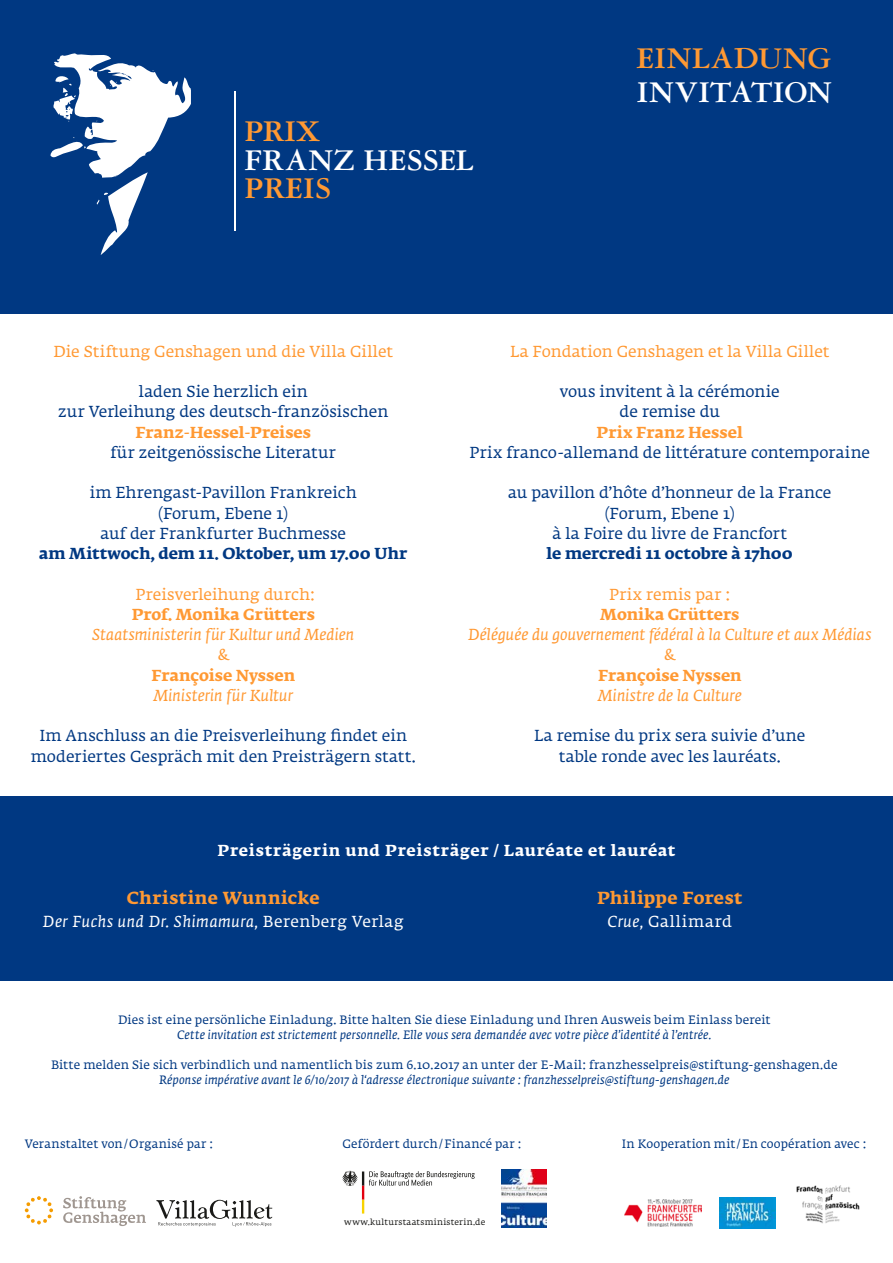
<style>
.page{position:relative;width:893px;height:1263px;background:#fff}
.page>*{position:absolute;margin:0;border:0;box-sizing:border-box;transform-origin:0 0}
.t1{font:700 32.1px "Garamond Three";color:#fff}
.t2{font:700 32.1px "Garamond Three";letter-spacing:-.005em;color:#f93}
.t3{font:700 17.25px "Fedra Serif A Std";letter-spacing:.035em;color:#f93}
.t4{font:15.75px/20.2px "Fedra Serif A Std";letter-spacing:.005em;color:#003882;text-align:center}
.t5{font:italic 15.75px "Fedra Serif A Std";letter-spacing:.005em;color:#f93}
.t6{font:700 15.75px "Fedra Serif A Std";letter-spacing:.005em;color:#f93}
.t7{font:15.75px "Fedra Serif A Std";letter-spacing:.005em;color:#f93}
.t8{font:700 15.75px "Fedra Serif A Std";color:#003882}
.t9{font:700 15.75px "Fedra Serif A Std";letter-spacing:.055em;color:#fff}
.t10{font:italic 15.75px "Fedra Serif A Std";letter-spacing:.035em;color:#fff}
.t11{font:15.75px "Fedra Serif A Std";letter-spacing:.055em;color:#fff}
.t12{font:15.75px "Fedra Serif A Std";letter-spacing:.025em;color:#f93}
.t13{font:12px "Fedra Serif A Std";letter-spacing:.015em;color:#003882}
.t14{font:italic 12px "Fedra Serif A Std";letter-spacing:.015em;color:#003882}
.t15{font:8.55px "Fedra Serif A Std";letter-spacing:.04em;color:#1a1a18}
.s1{font-style:normal}
.s2{font-style:italic}
</style>
<div class="page">
<div style="left:0;top:0;width:892px;height:313px;background:#003882"></div>
<div style="left:0;top:796px;width:892px;height:185px;background:#003882"></div>
<hr style="left:234px;top:92px;width:1px;height:139px;background:#fff">
<svg style="left:50px;top:53px;width:141px;height:202px"></svg>
<svg style="left:25px;top:1196px;width:28px;height:28px"></svg>
<svg style="left:63px;top:1196px;width:83px;height:30px"></svg>
<svg style="left:156px;top:1200px;width:116px;height:26px"></svg>
<img style="left:624px;top:1199px;width:78px;height:27px">
<img style="left:719px;top:1197px;width:56px;height:31px">
<img style="left:796px;top:1185px;width:64px;height:39px">
<img style="left:502px;top:1170px;width:45px;height:58px">
<svg style="left:342px;top:1171px;width:133px;height:42px"></svg>
<h1 class="t2" style="left:244px;top:114px;width:78px">PRIX</h1>
<h1 class="t1" style="left:244px;top:142px;width:231px">FRANZ HESSEL</h1>
<h1 class="t2" style="left:244px;top:170px;width:88px">PREIS</h1>
<h1 class="t2" style="left:636px;top:41px;width:196px">EINLADUNG</h1>
<h1 class="t1" style="left:636px;top:75px;width:197px">INVITATION</h1>
<p class="t7" style="left:53px;top:341px;width:341px">Die Stiftung Genshagen und die Villa Gillet</p>
<p class="t4" style="left:58px;top:383px;width:331px">laden Sie herzlich ein<br>zur Verleihung des deutsch-französischen</p>
<p class="t6" style="left:135px;top:421px;width:177px">Franz-Hessel-Preises</p>
<p class="t4" style="left:110px;top:443px;width:227px">für zeitgenössische Literatur</p>
<p class="t4" style="left:90px;top:484px;width:269px">im Ehrengast-Pavillon Frankreich (Forum, Ebene 1)<br>auf der Frankfurter Buchmesse</p>
<p class="t8" style="left:39px;top:542px;width:370px">am Mittwoch, dem 11. Oktober, um 17.00 Uhr</p>
<p class="t7" style="left:136px;top:584px;width:181px">Preisverleihung durch:</p>
<p class="t6" style="left:132px;top:603px;width:185px">Prof. Monika Grütters</p>
<p class="t5" style="left:92px;top:625px;width:264px">Staatsministerin für Kultur und Medien</p>
<p class="t7" style="left:217px;top:645px;width:14px">&amp;</p>
<p class="t6" style="left:151px;top:664px;width:145px">Françoise Nyssen</p>
<p class="t5" style="left:154px;top:686px;width:141px">Ministerin für Kultur</p>
<p class="t4" style="left:31px;top:727px;width:386px">Im Anschluss an die Preisverleihung findet ein moderiertes Gespräch mit den Preisträgern statt.</p>
<p class="t7" style="left:510px;top:341px;width:321px">La Fondation Genshagen et la Villa Gillet</p>
<p class="t4" style="left:560px;top:383px;width:221px">vous invitent à la cérémonie de remise du</p>
<p class="t6" style="left:597px;top:421px;width:148px">Prix Franz Hessel</p>
<p class="t4" style="left:469px;top:443px;width:402px">Prix franco-allemand de littérature contemporaine</p>
<p class="t4" style="left:508px;top:484px;width:325px">au pavillon d’hôte d’honneur de la France (Forum, Ebene 1)<br>à la Foire du livre de Francfort</p>
<p class="t8" style="left:547px;top:542px;width:248px">le mercredi 11 octobre à 17h00</p>
<p class="t12" style="left:609px;top:584px;width:123px">Prix remis par :</p>
<p class="t6" style="left:600px;top:603px;width:141px">Monika Grütters</p>
<p class="t5" style="left:468px;top:625px;width:405px">Déléguée du gouvernement fédéral à la Culture et aux Médias</p>
<p class="t7" style="left:664px;top:645px;width:14px">&amp;</p>
<p class="t6" style="left:598px;top:664px;width:145px">Françoise Nyssen</p>
<p class="t5" style="left:598px;top:686px;width:145px">Ministre de la Culture</p>
<p class="t4" style="left:534px;top:727px;width:273px">La remise du prix sera suivie d’une table ronde avec les lauréats.</p>
<p class="t9" style="left:217px;top:839px;width:460px">Preisträgerin und Preisträger / Lauréate et lauréat</p>
<p class="t3" style="left:127px;top:885px;width:194px">Christine Wunnicke</p>
<p class="t10" style="left:43px;top:912px;width:362px">Der Fuchs und Dr. Shimamura, <span class="s1">Berenberg Verlag</span></p>
<p class="t3" style="left:597px;top:885px;width:147px">Philippe Forest</p>
<p class="t11" style="left:608px;top:911px;width:126px"><span class="s2">Crue,</span> Gallimard</p>
<p class="t13" style="left:117px;top:1012px;width:657px">Dies ist eine persönliche Einladung. Bitte halten Sie diese Einladung und Ihren Ausweis beim Einlass bereit.</p>
<p class="t14" style="left:178px;top:1028px;width:536px">Cette invitation est strictement personnelle. Elle vous sera demandée avec votre pièce d’identité à l’entrée.</p>
<p class="t13" style="left:52px;top:1057px;width:788px">Bitte melden Sie sich verbindlich und namentlich bis zum 4.10.2017 an unter der E-Mail: franzhesselpreis@stiftung-genshagen.de</p>
<p class="t14" style="left:160px;top:1073px;width:573px">Réponse impérative avant le 4/10/2017 à l’adresse électronique suivante : franzhesselpreis@stiftung-genshagen.de</p>
<p class="t14" style="left:190px;top:1027px;width:16px">tte</p>
<p class="t14" style="left:226px;top:1027px;width:41px">ta o e</p>
<p class="t14" style="left:301px;top:1027px;width:11px">te</p>
<p class="t14" style="left:346px;top:1027px;width:53px">eso ee</p>
<p class="t14" style="left:414px;top:1027px;width:31px">l v u</p>
<p class="t14" style="left:462px;top:1027px;width:6px">r</p>
<p class="t14" style="left:481px;top:1027px;width:7px">e</p>
<p class="t14" style="left:503px;top:1027px;width:59px">nd e v v</p>
<p class="t14" style="left:598px;top:1027px;width:12px">ce</p>
<p class="t14" style="left:663px;top:1027px;width:32px">à ’ent</p>
<p class="t14" style="left:709px;top:1027px;width:4px">.</p>
<p class="t13" style="left:51px;top:1057px;width:19px">B t</p>
<p class="t13" style="left:107px;top:1057px;width:24px">d n</p>
<p class="t13" style="left:159px;top:1057px;width:6px">i</p>
<p class="t13" style="left:181px;top:1057px;width:8px">v</p>
<p class="t13" style="left:219px;top:1057px;width:24px">d ic</p>
<p class="t13" style="left:330px;top:1057px;width:35px">l h b</p>
<p class="t13" style="left:383px;top:1057px;width:9px">u</p>
<p class="t13" style="left:406px;top:1057px;width:43px">6. .0</p>
<p class="t13" style="left:481px;top:1057px;width:120px">unt r e E- ai fr</p>
<p class="t13" style="left:615px;top:1057px;width:95px">zh s el e @st</p>
<p class="t13" style="left:733px;top:1057px;width:106px">n ge s agen de</p>
<p class="t14" style="left:159px;top:1072px;width:10px">R</p>
<p class="t14" style="left:205px;top:1072px;width:5px">i</p>
<p class="t14" style="left:224px;top:1072px;width:31px">éav</p>
<p class="t14" style="left:286px;top:1072px;width:381px">t l 6/10/2017 à l‘ dr sse é ec o q e i a te f nzhesse p e s@ ft g g</p>
<p class="t14" style="left:696px;top:1072px;width:29px">gnd</p>
<p class="t13" style="left:25px;top:1136px;width:190px">Veranstaltet von/Organisé par :</p>
<p class="t13" style="left:343px;top:1136px;width:180px">Gefördert durch/Financé par :</p>
<p class="t13" style="left:622px;top:1136px;width:246px">In Kooperation mit /En coopération avec :</p>
<p class="t15" style="left:344px;top:1216px;width:143px">www.kulturstaatsministerin.de</p>
</div>
